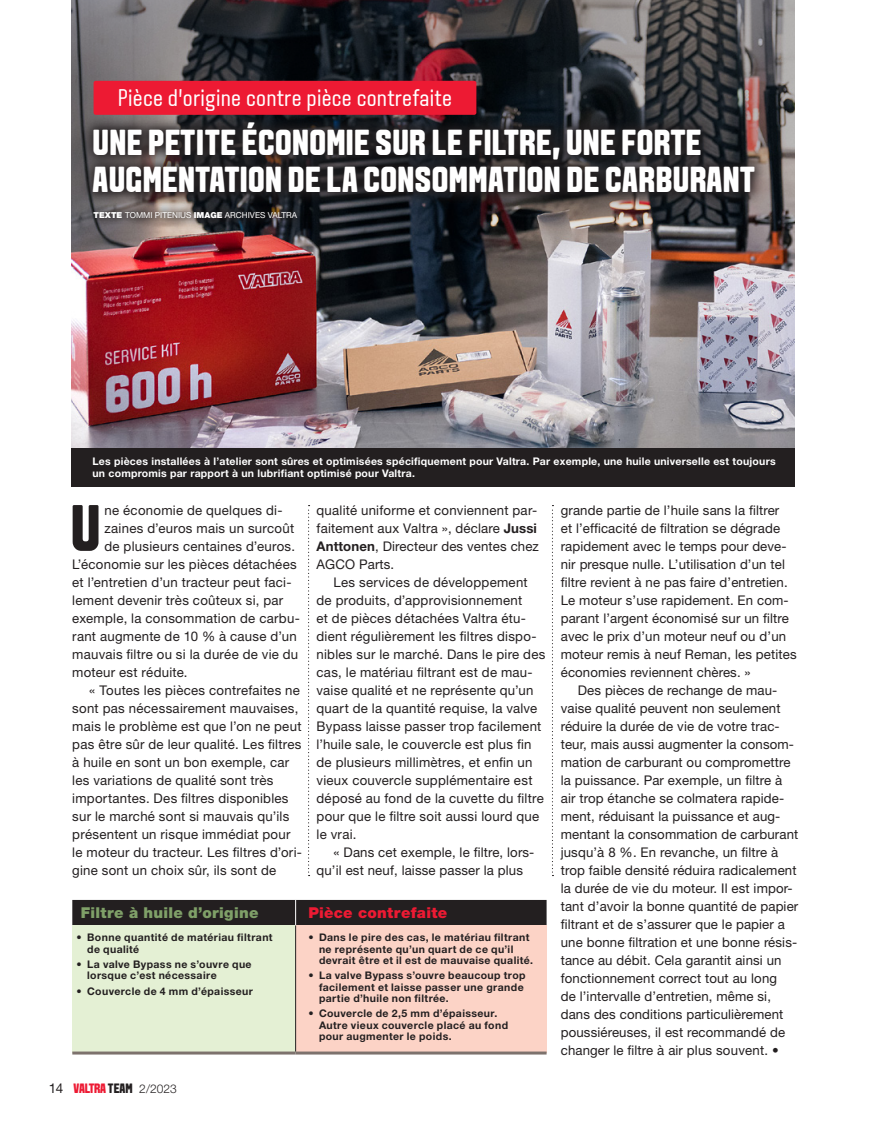
<style>
.page{position:relative;width:872px;height:1127px;background:#fff}
.page>*{position:absolute;margin:0;border:0;box-sizing:border-box;transform-origin:0 0}
.t1{font:700 65.4px "VALTRA Aveny T 2020 Extra";color:#231f20}
.t2{font:700 36px/37.5px "VALTRA Aveny T 2020 Extra";letter-spacing:.01em;color:#fff}
.t3{font:24px "VALTRA Aveny T 2020 Regular";letter-spacing:.01em;color:#fff}
.t4{font:900 15px "Helvetica Neue LT Std";letter-spacing:.02em;color:#7fa068}
.t5{font:900 15px "Helvetica Neue LT Std";letter-spacing:.02em;color:#ed1a33}
.t6{font:700 13.5px "VALTRA Aveny T 2020 Extra";letter-spacing:-.01em;color:#ed1a33}
.t7{font:13.35px/18px "Helvetica Neue LT Std";letter-spacing:.01em;color:#231f20}
.t8{font:700 10.5px/11.2px "Helvetica Neue LT Std";letter-spacing:.04em;color:#231f20}
.t9{font:700 10.5px/12px "Helvetica Neue LT Std";letter-spacing:.02em;color:#fff}
.t10{font:8.25px "Helvetica Neue LT Std";color:#fff}
.s1{font-weight:900}
.s2{font-weight:700}
.s3{font-family:"Helvetica Neue LT Std";font-weight:400;color:#231f20}
.s4{color:#231f20}
.s5{font-family:"Helvetica Neue LT Std";font-weight:300;font-size:12px;color:#231f20}
</style>
<div class="page">
<img style="left:71px;top:0;width:723px;height:449px">
<svg style="left:80px;top:109px;width:688px;height:97px;background:#2b282a"></svg>
<div style="left:94px;top:81px;width:382px;height:34px;background:#ed1a33;border-radius:2px"></div>
<div style="left:72px;top:925px;width:224px;height:128px;background:#e4f0d4"></div>
<div style="left:296px;top:925px;width:250px;height:128px;background:#fcd3c6"></div>
<hr style="left:72px;top:1051px;width:224px;height:3px;background:#7d726d">
<hr style="left:296px;top:1051px;width:250px;height:3px;background:#7d726d">
<div style="left:72px;top:900px;width:474px;height:25px;background:#231f20"></div>
<hr style="left:295px;top:925px;width:1px;height:126px;background:#231f20">
<svg style="left:85px;top:203px;width:220px;height:24px;background:#4c4849"></svg>
<svg style="left:308px;top:505px;width:1px;height:371px"></svg>
<svg style="left:552px;top:505px;width:1px;height:371px"></svg>
<div style="left:71px;top:449px;width:723px;height:38px;background:#231f20"></div>
<h3 class="t3" style="left:118px;top:82px;width:335px">Pièce d’origine contre pièce contrefaite</h3>
<h2 class="t2" style="left:92px;top:123px;width:664px">UNE PETITE ÉCONOMIE SUR LE FILTRE, UNE FORTE<br>AUGMENTATION DE LA CONSOMMATION DE CARBURANT</h2>
<p class="t10" style="left:94px;top:210px;width:205px"><span class="s1">TEXTE</span> TOMMI PITENIUS <span class="s1">IMAGE</span> ARCHIVES VALTRA</p>
<p class="t9" style="left:92px;top:455px;width:684px">Les pièces installées à l’atelier sont sûres et optimisées spécifiquement pour Valtra. Par exemple, une huile universelle est toujours un compromis par rapport à un lubrifiant optimisé pour Valtra.</p>
<h1 class="t1" style="left:71px;top:485px;width:32px">U</h1>
<p class="t7" style="left:104px;top:501px;width:179px">ne économie de quelques di-</p>
<p class="t7" style="left:104px;top:519px;width:191px">zaines d’euros mais un surcoût</p>
<p class="t7" style="left:104px;top:537px;width:192px">de plusieurs centaines d’euros.</p>
<p class="t7" style="left:72px;top:555px;width:226px">L’économie sur les pièces détachées</p>
<p class="t7" style="left:72px;top:573px;width:221px">et l’entretien d’un tracteur peut faci-</p>
<p class="t7" style="left:72px;top:591px;width:212px">lement devenir très coûteux si, par</p>
<p class="t7" style="left:72px;top:609px;width:229px">exemple, la consommation de carbu-</p>
<p class="t7" style="left:72px;top:627px;width:226px">rant augmente de 10 % à cause d’un</p>
<p class="t7" style="left:72px;top:645px;width:227px">mauvais filtre ou si la durée de vie du</p>
<p class="t7" style="left:72px;top:663px;width:117px">moteur est réduite.</p>
<p class="t7" style="left:89px;top:681px;width:212px">« Toutes les pièces contrefaites ne</p>
<p class="t7" style="left:72px;top:699px;width:228px">sont pas nécessairement mauvaises,</p>
<p class="t7" style="left:72px;top:717px;width:231px">mais le problème est que l’on ne peut</p>
<p class="t7" style="left:72px;top:735px;width:231px">pas être sûr de leur qualité. Les filtres</p>
<p class="t7" style="left:72px;top:753px;width:218px">à huile en sont un bon exemple, car</p>
<p class="t7" style="left:72px;top:771px;width:203px">les variations de qualité sont très</p>
<p class="t7" style="left:72px;top:789px;width:218px">importantes. Des filtres disponibles</p>
<p class="t7" style="left:72px;top:807px;width:218px">sur le marché sont si mauvais qu’ils</p>
<p class="t7" style="left:72px;top:825px;width:220px">présentent un risque immédiat pour</p>
<p class="t7" style="left:72px;top:843px;width:231px">le moteur du tracteur. Les filtres d’ori-</p>
<p class="t7" style="left:72px;top:861px;width:205px">gine sont un choix sûr, ils sont de</p>
<p class="t7" style="left:316px;top:501px;width:224px">qualité uniforme et conviennent par&shy;faitement aux Valtra », déclare <span class="s2">Jussi<br>Anttonen</span>, Directeur des ventes chez<br>AGCO Parts.</p>
<p class="t7" style="left:316px;top:573px;width:230px;text-indent:17px">Les services de développement de produits, d’approvisionnement<br>et de pièces détachées Valtra étu&shy;dient régulièrement les filtres dispo&shy;nibles sur le marché. Dans le pire des cas, le matériau filtrant est de mau&shy;vaise qualité et ne représente qu’un quart de la quantité requise, la valve Bypass laisse passer trop facilement l’huile sale, le couvercle est plus fin de plusieurs millimètres, et enfin un vieux couvercle supplémentaire est déposé au fond de la cuvette du filtre pour que le filtre soit aussi lourd que le vrai.</p>
<p class="t7" style="left:316px;top:843px;width:219px;text-indent:17px">« Dans cet exemple, le filtre, lors&shy;qu’il est neuf, laisse passer la plus</p>
<p class="t4" style="left:81px;top:904px;width:179px">Filtre à huile d’origine</p>
<p class="t5" style="left:308px;top:904px;width:140px">Pièce contrefaite</p>
<p class="t8" style="left:87px;top:932px;width:187px;text-indent:-11px">• Bonne quantité de matériau filtrant de qualité</p>
<p class="t8" style="left:87px;top:958px;width:166px;text-indent:-11px">• La valve Bypass ne s’ouvre que lorsque c’est nécessaire</p>
<p class="t8" style="left:77px;top:985px;width:178px">• Couvercle de 4 mm d’épaisseur</p>
<p class="t8" style="left:319px;top:932px;width:216px;text-indent:-11px">• Dans le pire des cas, le matériau filtrant ne représente qu’un quart de ce qu’il devrait être et il est de mauvaise qualité.</p>
<p class="t8" style="left:319px;top:970px;width:208px;text-indent:-11px">• La valve Bypass s’ouvre beaucoup trop facilement et laisse passer une grande partie d’huile non filtrée.</p>
<p class="t8" style="left:319px;top:1008px;width:191px;text-indent:-11px">• Couvercle de 2,5 mm d’épaisseur.<br>Autre vieux couvercle placé au fond pour augmenter le poids.</p>
<p class="t6" style="left:49px;top:1079px;width:129px"><span class="s3">14</span> VALTRA <span class="s4">TEAM</span> <span class="s5">2/2023</span></p>
<p class="t7" style="left:561px;top:501px;width:237px">grande partie de l’huile sans la filtrer<br>et l’efficacité de filtration se dégrade rapidement avec le temps pour deve&shy;nir presque nulle. L’utilisation d’un tel filtre revient à ne pas faire d’entretien.<br>Le moteur s’use rapidement. En com&shy;parant l’argent économisé sur un filtre avec le prix d’un moteur neuf ou d’un moteur remis à neuf Reman, les petites économies reviennent chères. »</p>
<p class="t7" style="left:561px;top:681px;width:239px;text-indent:17px">Des pièces de rechange de mau&shy;vaise qualité peuvent non seulement réduire la durée de vie de votre trac&shy;teur, mais aussi augmenter la consom&shy;mation de carburant ou compromettre la puissance. Par exemple, un filtre à air trop étanche se colmatera rapide&shy;ment, réduisant la puissance et aug&shy;mentant la consommation de carburant jusqu’à 8 %. En revanche, un filtre à trop faible densité réduira radicalement la durée de vie du moteur. Il est impor&shy;tant d’avoir la bonne quantité de papier filtrant et de s’assurer que le papier a une bonne filtration et une bonne résis&shy;tance au débit. Cela garantit ainsi un fonctionnement correct tout au long<br>de l’intervalle d’entretien, même si, dans des conditions particulièrement poussiéreuses, il est recommandé de changer le filtre à air plus souvent. •</p>
</div>
